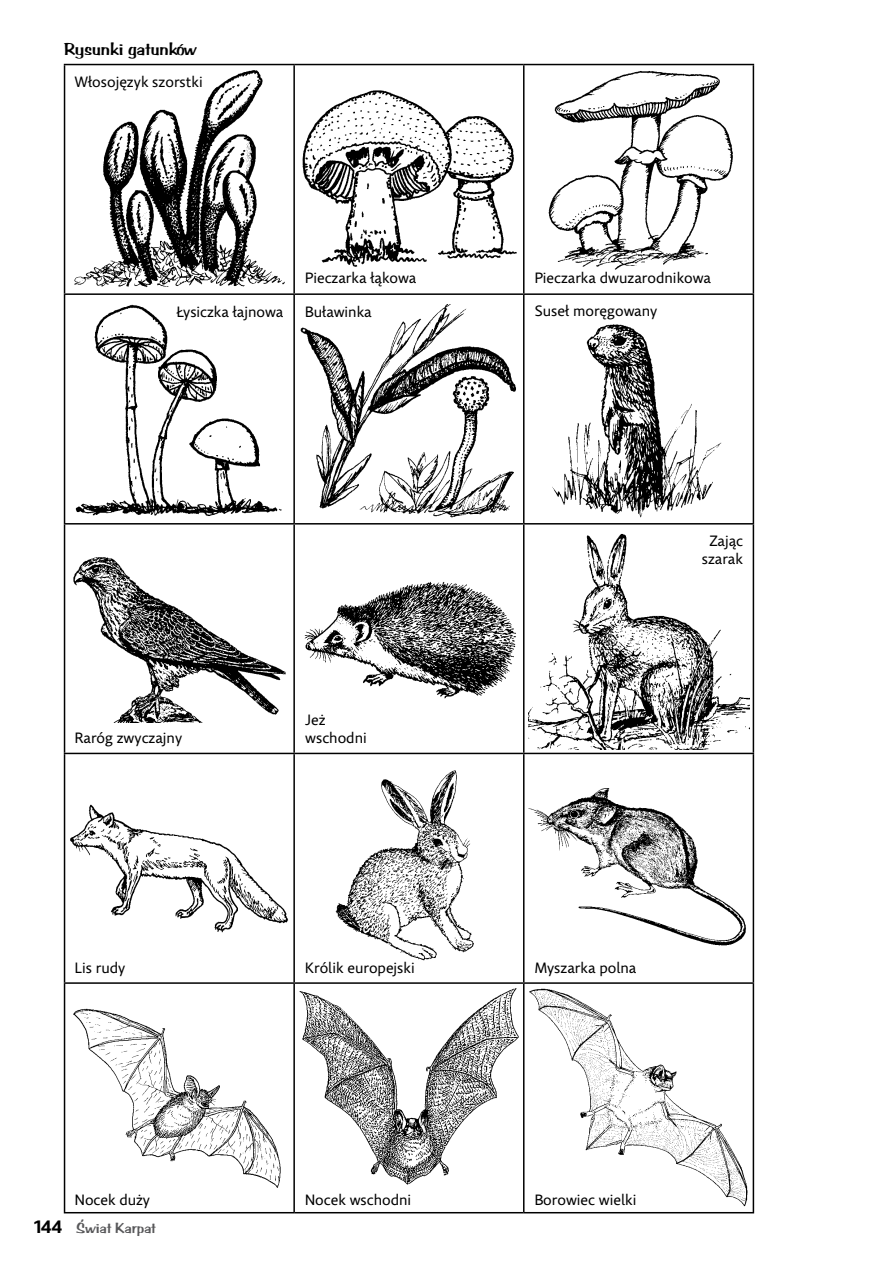
<style>
.page{position:relative;width:893px;height:1263px;background:#fff}
.page>*{position:absolute;margin:0;border:0;box-sizing:border-box;transform-origin:0 0}
.t1{font:18px "Arab Bru D";color:#000}
.t2{font:15px/18px "Comenia Sans";color:#000;text-align:center}
.t3{font:15px "Arab Bru D";color:#58585a}
.s1{font-family:"Comenia Sans";font-weight:700;font-size:18px;color:#000}
</style>
<div class="page">
<hr style="left:64px;top:64px;width:230px;height:1px;background:#000">
<hr style="left:64px;top:65px;width:1px;height:228px;background:#000">
<hr style="left:294px;top:64px;width:230px;height:1px;background:#000">
<hr style="left:293px;top:65px;width:2px;height:228px;background:#000">
<hr style="left:524px;top:64px;width:230px;height:1px;background:#000">
<hr style="left:523px;top:65px;width:1px;height:228px;background:#000">
<hr style="left:753px;top:65px;width:1px;height:228px;background:#000">
<hr style="left:64px;top:293px;width:230px;height:2px;background:#000">
<hr style="left:64px;top:295px;width:1px;height:228px;background:#000">
<hr style="left:294px;top:293px;width:230px;height:2px;background:#000">
<hr style="left:293px;top:295px;width:2px;height:228px;background:#000">
<hr style="left:524px;top:293px;width:230px;height:2px;background:#000">
<hr style="left:523px;top:295px;width:1px;height:228px;background:#000">
<hr style="left:753px;top:295px;width:1px;height:228px;background:#000">
<hr style="left:64px;top:523px;width:230px;height:1px;background:#000">
<hr style="left:64px;top:524px;width:1px;height:229px;background:#000">
<hr style="left:294px;top:523px;width:230px;height:1px;background:#000">
<hr style="left:293px;top:524px;width:2px;height:229px;background:#000">
<hr style="left:524px;top:523px;width:230px;height:1px;background:#000">
<hr style="left:523px;top:524px;width:1px;height:229px;background:#000">
<hr style="left:753px;top:524px;width:1px;height:229px;background:#000">
<hr style="left:64px;top:753px;width:230px;height:1px;background:#000">
<hr style="left:64px;top:754px;width:1px;height:228px;background:#000">
<hr style="left:294px;top:753px;width:230px;height:1px;background:#000">
<hr style="left:293px;top:754px;width:2px;height:228px;background:#000">
<hr style="left:524px;top:753px;width:230px;height:1px;background:#000">
<hr style="left:523px;top:754px;width:1px;height:228px;background:#000">
<hr style="left:753px;top:754px;width:1px;height:228px;background:#000">
<hr style="left:64px;top:982px;width:230px;height:2px;background:#000">
<hr style="left:64px;top:984px;width:1px;height:228px;background:#000">
<hr style="left:294px;top:982px;width:230px;height:2px;background:#000">
<hr style="left:293px;top:984px;width:2px;height:228px;background:#000">
<hr style="left:524px;top:982px;width:230px;height:2px;background:#000">
<hr style="left:523px;top:984px;width:1px;height:228px;background:#000">
<hr style="left:753px;top:984px;width:1px;height:228px;background:#000">
<hr style="left:64px;top:1212px;width:230px;height:1px;background:#000">
<hr style="left:294px;top:1212px;width:230px;height:1px;background:#000">
<hr style="left:524px;top:1212px;width:230px;height:1px;background:#000">
<img style="left:74px;top:70px;width:211px;height:218px">
<img style="left:302px;top:90px;width:215px;height:177px">
<img style="left:549px;top:71px;width:184px;height:199px">
<img style="left:75px;top:304px;width:207px;height:212px">
<img style="left:300px;top:304px;width:216px;height:213px">
<img style="left:553px;top:324px;width:168px;height:194px">
<img style="left:73px;top:557px;width:213px;height:165px">
<img style="left:304px;top:581px;width:212px;height:118px">
<img style="left:528px;top:533px;width:221px;height:216px">
<img style="left:70px;top:804px;width:218px;height:129px">
<img style="left:335px;top:770px;width:139px;height:191px">
<img style="left:528px;top:788px;width:218px;height:158px">
<img style="left:73px;top:1008px;width:208px;height:180px">
<img style="left:299px;top:988px;width:220px;height:197px">
<img style="left:529px;top:988px;width:219px;height:219px">
<p class="t1" style="left:64px;top:38px;width:134px">Rysunki gatunków</p>
<p class="t2" style="left:75px;top:74px;width:129px">Włosojęzyk szorstki</p>
<p class="t2" style="left:305px;top:270px;width:113px">Pieczarka łąkowa</p>
<p class="t2" style="left:535px;top:270px;width:178px">Pieczarka dwuzarodnikowa</p>
<p class="t2" style="left:177px;top:304px;width:108px">Łysiczka łajnowa</p>
<p class="t2" style="left:305px;top:304px;width:68px">Buławinka</p>
<p class="t2" style="left:535px;top:303px;width:124px">Suseł moręgowany</p>
<p class="t2" style="left:305px;top:711px;width:22px">Jeż</p>
<p class="t2" style="left:75px;top:729px;width:109px">Raróg zwyczajny</p>
<p class="t2" style="left:305px;top:729px;width:63px">wschodni</p>
<p class="t2" style="left:702px;top:532px;width:43px">Zając szarak</p>
<p class="t2" style="left:75px;top:959px;width:52px">Lis rudy</p>
<p class="t2" style="left:305px;top:959px;width:111px">Królik europejski</p>
<p class="t2" style="left:535px;top:959px;width:103px">Myszarka polna</p>
<p class="t2" style="left:75px;top:1191px;width:77px">Nocek duży</p>
<p class="t2" style="left:305px;top:1191px;width:108px">Nocek wschodni</p>
<p class="t2" style="left:535px;top:1191px;width:103px">Borowiec wielki</p>
<p class="t3" style="left:80px;top:1207px;width:5px">‚</p>
<p class="t3" style="left:34px;top:1219px;width:124px"><span class="s1">144</span> Swiat Karpat</p>
</div>
